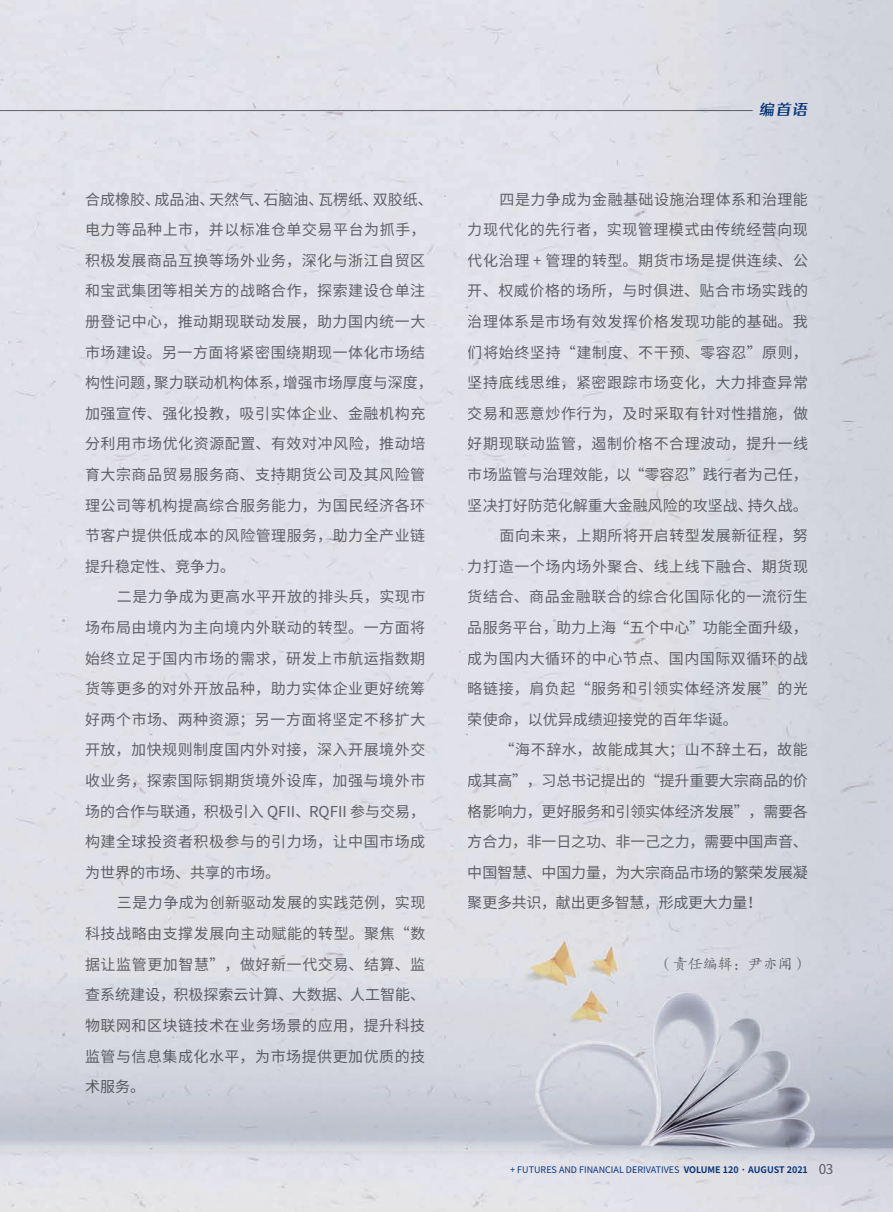
<style>
.page{position:relative;width:893px;height:1212px;background:#fff}
.page>*{position:absolute;margin:0;border:0;box-sizing:border-box;transform-origin:0 0}
.t1{font:15px/30.6px "Source Han Sans CN";letter-spacing:.035em;color:#6c6d70;text-align:justify}
.t2{font:15px "Source Han Sans CN";letter-spacing:-.015em;color:#6c6d70}
.t3{font:15px "Source Han Sans CN";color:#6c6d70}
.t4{font:15px "Source Han Sans CN";letter-spacing:-.02em;color:#6c6d70}
.t5{font:15px "FZKTK GBK1 0";color:#6c6d70}
.t6{font:15px "FZYASHS ZHONG GB1 0";color:#083e89}
.t7{font:9px "Source Han Sans CN";color:#083e89}
.s1{font-weight:700}
.s2{font-size:13.5px;color:#6c6d70}
</style>
<div class="page">
<img style="left:0;top:0;width:893px;height:1212px">
<div style="left:736px;top:102px;width:72px;height:17px;background:#d7d9e0"></div>
<hr style="left:0;top:110px;width:753px;height:1px;background:#6c6d70">
<p class="t1" style="left:85px;top:184px;width:349px;text-align:left">合成橡胶、成品油、天然气、石脑油、瓦楞纸、双胶纸、电力等品种上市，并以标准仓单交易平台为抓手，积极发展商品互换等场外业务，深化与浙江自贸区和宝武集团等相关方的战略合作，探索建设仓单注册登记中心，推动期现联动发展，助力国内统一大市场建设。另一方面将紧密围绕期现一体化市场结构性问题，聚力联动机构体系，增强市场厚度与深度，加强宣传、强化投教，吸引实体企业、金融机构充分利用市场优化资源配置、有效对冲风险，推动培育大宗商品贸易服务商、支持期货公司及其风险管理公司等机构提高综合服务能力，为国民经济各环节客户提供低成本的风险管理服务，助力全产业链提升稳定性、竞争力。</p>
<p class="t1" style="left:85px;top:582px;width:342px;text-indent:32px">二是力争成为更高水平开放的排头兵，实现市场布局由境内为主向境内外联动的转型。一方面将始终立足于国内市场的需求，研发上市航运指数期货等更多的对外开放品种，助力实体企业更好统筹好两个市场、两种资源；另一方面将坚定不移扩大开放，加快规则制度国内外对接，深入开展境外交收业务，探索国际铜期货境外设库，加强与境外市场的合作与联通，积极引入 QFII、RQFII 参与交易，构建全球投资者积极参与的引力场，让中国市场成为世界的市场、共享的市场。</p>
<p class="t1" style="left:85px;top:888px;width:342px;text-indent:32px">三是力争成为创新驱动发展的实践范例，实现科技战略由支撑发展向主动赋能的转型。聚焦“数据让监管更加智慧”，做好新一代交易、结算、监查系统建设，积极探索云计算、大数据、人工智能、物联网和区块链技术在业务场景的应用，提升科技监管与信息集成化水平，为市场提供更加优质的技术服务。</p>
<p class="t6" style="left:759px;top:102px;width:52px">编首语</p>
<p class="t1" style="left:500px;top:184px;width:310px">四是力争成为金融基础设施治理体系和治理能</p>
<p class="t1" style="left:468px;top:215px;width:342px">力现代化的先行者，实现管理模式由传统经营向现</p>
<p class="t1" style="left:468px;top:245px;width:342px">代化治理 + 管理的转型。期货市场是提供连续、公</p>
<p class="t1" style="left:468px;top:276px;width:342px">开、权威价格的场所，与时俱进、贴合市场实践的</p>
<p class="t1" style="left:468px;top:306px;width:342px">治理体系是市场有效发挥价格发现功能的基础。我</p>
<p class="t1" style="left:468px;top:337px;width:342px">们将始终坚持“建制度、不干预、零容忍”原则，</p>
<p class="t1" style="left:468px;top:368px;width:342px">坚持底线思维，紧密跟踪市场变化，大力排查异常</p>
<p class="t1" style="left:468px;top:398px;width:342px">交易和恶意炒作行为，及时采取有针对性措施，做</p>
<p class="t1" style="left:468px;top:429px;width:342px">好期现联动监管，遏制价格不合理波动，提升一线</p>
<p class="t3" style="left:468px;top:466px;width:342px">市场监管与治理效能，以“零容忍”践行者为己任，</p>
<p class="t3" style="left:468px;top:497px;width:342px">坚决打好防范化解重大金融风险的攻坚战、持久战。</p>
<p class="t1" style="left:500px;top:521px;width:310px">面向未来，上期所将开启转型发展新征程，努</p>
<p class="t1" style="left:468px;top:551px;width:342px">力打造一个场内场外聚合、线上线下融合、期货现</p>
<p class="t1" style="left:468px;top:582px;width:342px">货结合、商品金融联合的综合化国际化的一流衍生</p>
<p class="t3" style="left:468px;top:619px;width:342px">品服务平台，助力上海“五个中心”功能全面升级，</p>
<p class="t1" style="left:468px;top:643px;width:342px">成为国内大循环的中心节点、国内国际双循环的战</p>
<p class="t1" style="left:468px;top:674px;width:342px">略链接，肩负起“服务和引领实体经济发展”的光</p>
<p class="t3" style="left:468px;top:711px;width:271px">荣使命，以优异成绩迎接党的百年华诞。</p>
<p class="t1" style="left:500px;top:735px;width:310px">“海不辞水，故能成其大；山不辞土石，故能</p>
<p class="t2" style="left:468px;top:772px;width:342px">成其高”，习总书记提出的“提升重要大宗商品的价</p>
<p class="t2" style="left:468px;top:803px;width:342px">格影响力，更好服务和引领实体经济发展”，需要各</p>
<p class="t2" style="left:468px;top:833px;width:342px">方合力，非一日之功、非一己之力，需要中国声音、</p>
<p class="t2" style="left:468px;top:864px;width:342px">中国智慧、中国力量，为大宗商品市场的繁荣发展凝</p>
<p class="t4" style="left:468px;top:894px;width:296px">聚更多共识，献出更多智慧，形成更大力量！</p>
<p class="t5" style="left:658px;top:956px;width:152px">（责任编辑：尹亦闻）</p>
<p class="t7" style="left:510px;top:1165px;width:325px">+ FUTURES AND FINANCIAL DERIVATIVES <span class="s1">VOLUME 120 · AUGUST 2021</span> <span class="s2">03</span></p>
</div>
